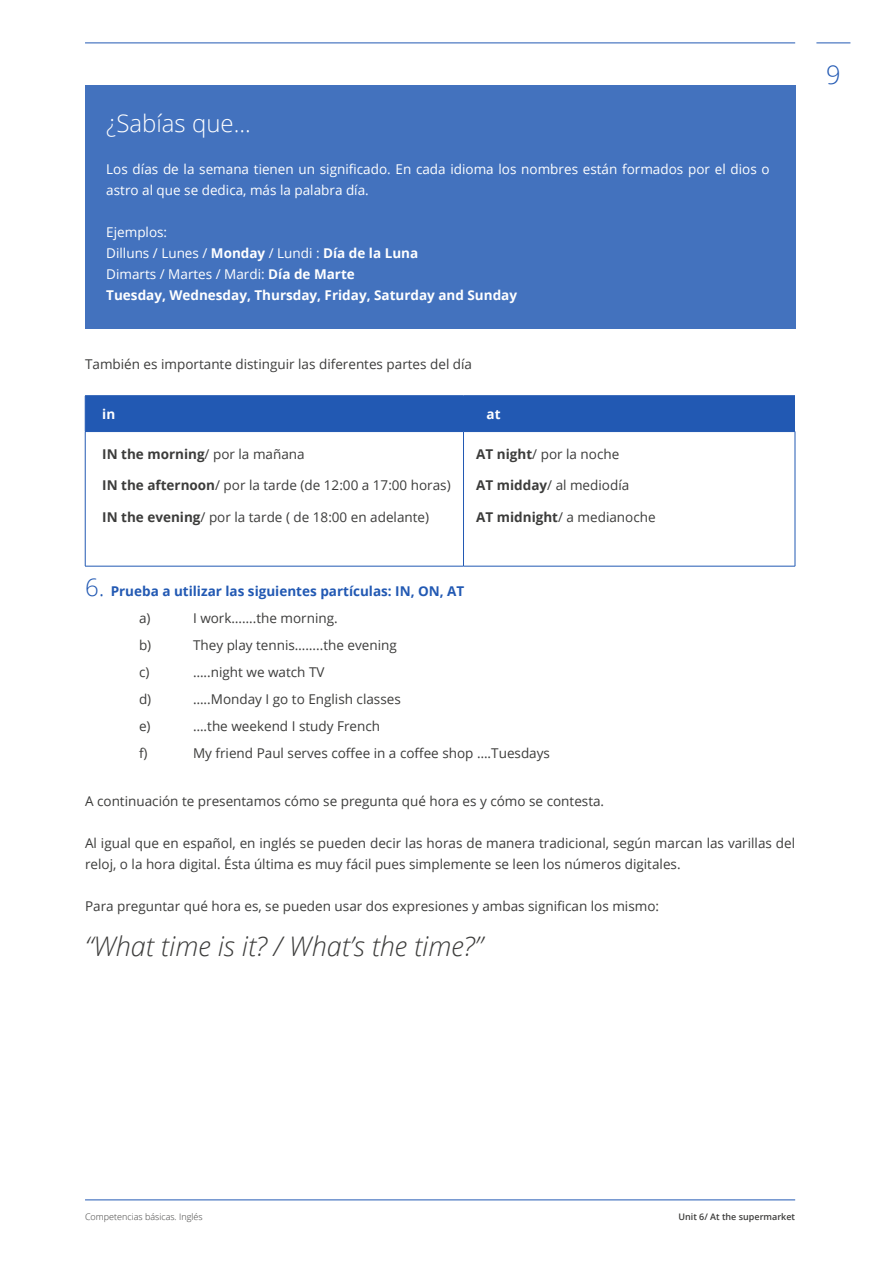
<style>
.page{position:relative;width:893px;height:1263px;background:#fff}
.page>*{position:absolute;margin:0;border:0;box-sizing:border-box;transform-origin:0 0}
.t1{font:italic 300 27px "Open Sans";color:#3c3c3b}
.t2{font:300 25.5px "Open Sans";color:#2259b3}
.t3{font:300 24px "Open Sans";color:#fff}
.t4{font:13.5px/21px "Open Sans";color:#3c3c3b}
.t5{font:700 13.5px/21px "Open Sans";color:#fff}
.t6{font:13.5px/21px "Open Sans";color:#fff}
.t7{font:700 13.5px/27px "Open Sans";color:#2259b3}
.t8{font:700 13.5px "Open Sans";color:#3c3c3b}
.t9{font:300 9px "Open Sans";color:#3c3c3b}
.t10{font:600 9px "Open Sans";color:#3c3c3b}
.s1{font-weight:400}
.s2{font-weight:700}
.s3{font-weight:300;font-size:24px}
.s4{font-weight:400;color:#3c3c3b}
</style>
<div class="page">
<hr style="left:816px;top:43px;width:34px;height:1px;background:#2259b3">
<hr style="left:85px;top:43px;width:710px;height:1px;background:#2259b3">
<hr style="left:85px;top:1199px;width:710px;height:1px;background:#2259b3">
<div style="left:86px;top:396px;width:709px;height:35px;background:#2259b3"></div>
<hr style="left:85px;top:395px;width:378px;height:1px;background:#2259b3">
<hr style="left:85px;top:396px;width:1px;height:35px;background:#2259b3">
<hr style="left:463px;top:395px;width:332px;height:1px;background:#2259b3">
<hr style="left:85px;top:431px;width:378px;height:1px;background:#2259b3">
<hr style="left:85px;top:432px;width:1px;height:134px;background:#2259b3">
<hr style="left:463px;top:431px;width:332px;height:1px;background:#2259b3">
<hr style="left:463px;top:432px;width:1px;height:134px;background:#2259b3">
<hr style="left:795px;top:432px;width:1px;height:134px;background:#2259b3">
<hr style="left:85px;top:566px;width:378px;height:1px;background:#2259b3">
<hr style="left:463px;top:566px;width:332px;height:1px;background:#2259b3">
<div style="left:85px;top:85px;width:710px;height:243px;background:#4372be"></div>
<h3 class="t3" style="left:106px;top:107px;width:146px">¿Sabías que...</h3>
<p class="t6" style="left:106px;top:158px;width:665px">Los días de la semana tienen un significado. En cada idioma los nombres están formados por el dios o astro al que se dedica, más la palabra día.</p>
<p class="t5" style="left:106px;top:221px;width:412px"><span class="s1">Ejemplos:<br>Dilluns / Lunes /</span> Monday <span class="s1">/ Lundi :</span> Día de la Luna<br><span class="s1">Dimarts / Martes / Mardi:</span> Día de Marte<br>Tuesday, Wednesday, Thursday, Friday, Saturday and Sunday</p>
<p class="t4" style="left:85px;top:353px;width:389px">También es importante distinguir las diferentes partes del día</p>
<p class="t5" style="left:102px;top:403px;width:14px">in</p>
<p class="t5" style="left:486px;top:403px;width:16px">at</p>
<p class="t8" style="left:102px;top:444px;width:204px">IN the morning<span class="s1">/ por la mañana</span></p>
<p class="t4" style="left:102px;top:475px;width:350px"><span class="s2">IN the afternoon</span>/ por la tarde (de 12:00 a 17:00 horas)</p>
<p class="t4" style="left:102px;top:506px;width:328px"><span class="s2">IN the evening</span>/ por la tarde ( de 18:00 en adelante)</p>
<p class="t4" style="left:476px;top:443px;width:145px"><span class="s2">AT night</span>/ por la noche</p>
<p class="t4" style="left:476px;top:475px;width:154px"><span class="s2">AT midday</span>/ al mediodía</p>
<p class="t4" style="left:476px;top:506px;width:181px"><span class="s2">AT midnight</span>/ a medianoche</p>
<p class="t7" style="left:139px;top:578px;width:327px;text-indent:-54px"><span class="s3">6.</span> Prueba a utilizar las siguientes partículas: IN, ON, AT <span class="s4">a)</span></p>
<p class="t4" style="left:193px;top:608px;width:146px">I work…….the morning.</p>
<p class="t4" style="left:139px;top:635px;width:14px">b)</p>
<p class="t4" style="left:193px;top:635px;width:205px">They play tennis……..the evening</p>
<p class="t4" style="left:139px;top:662px;width:12px">c)</p>
<p class="t4" style="left:193px;top:662px;width:133px">…..night we watch TV</p>
<p class="t4" style="left:139px;top:689px;width:14px">d)</p>
<p class="t4" style="left:193px;top:689px;width:209px">…..Monday I go to English classes</p>
<p class="t4" style="left:139px;top:716px;width:13px">e)</p>
<p class="t4" style="left:193px;top:716px;width:189px">….the weekend I study French</p>
<p class="t4" style="left:139px;top:743px;width:10px">f)</p>
<p class="t4" style="left:193px;top:743px;width:358px">My friend Paul serves coffee in a coffee shop ….Tuesdays</p>
<p class="t4" style="left:85px;top:791px;width:521px">A continuación te presentamos cómo se pregunta qué hora es y cómo se contesta.</p>
<p class="t4" style="left:85px;top:833px;width:712px">Al igual que en español, en inglés se pueden decir las horas de manera tradicional, según marcan las varillas del reloj, o la hora digital. Ésta última es muy fácil pues simplemente se leen los números digitales.</p>
<p class="t4" style="left:85px;top:896px;width:576px">Para preguntar qué hora es, se pueden usar dos expresiones y ambas significan los mismo:</p>
<h1 class="t1" style="left:85px;top:928px;width:399px">“What time is it? / What’s the time?”</h1>
<h2 class="t2" style="left:826px;top:58px;width:16px">9</h2>
<p class="t9" style="left:85px;top:1210px;width:119px">Competencias básicas. Inglés</p>
<p class="t10" style="left:678px;top:1210px;width:118px">Unit 6/ At the supermarket</p>
</div>
